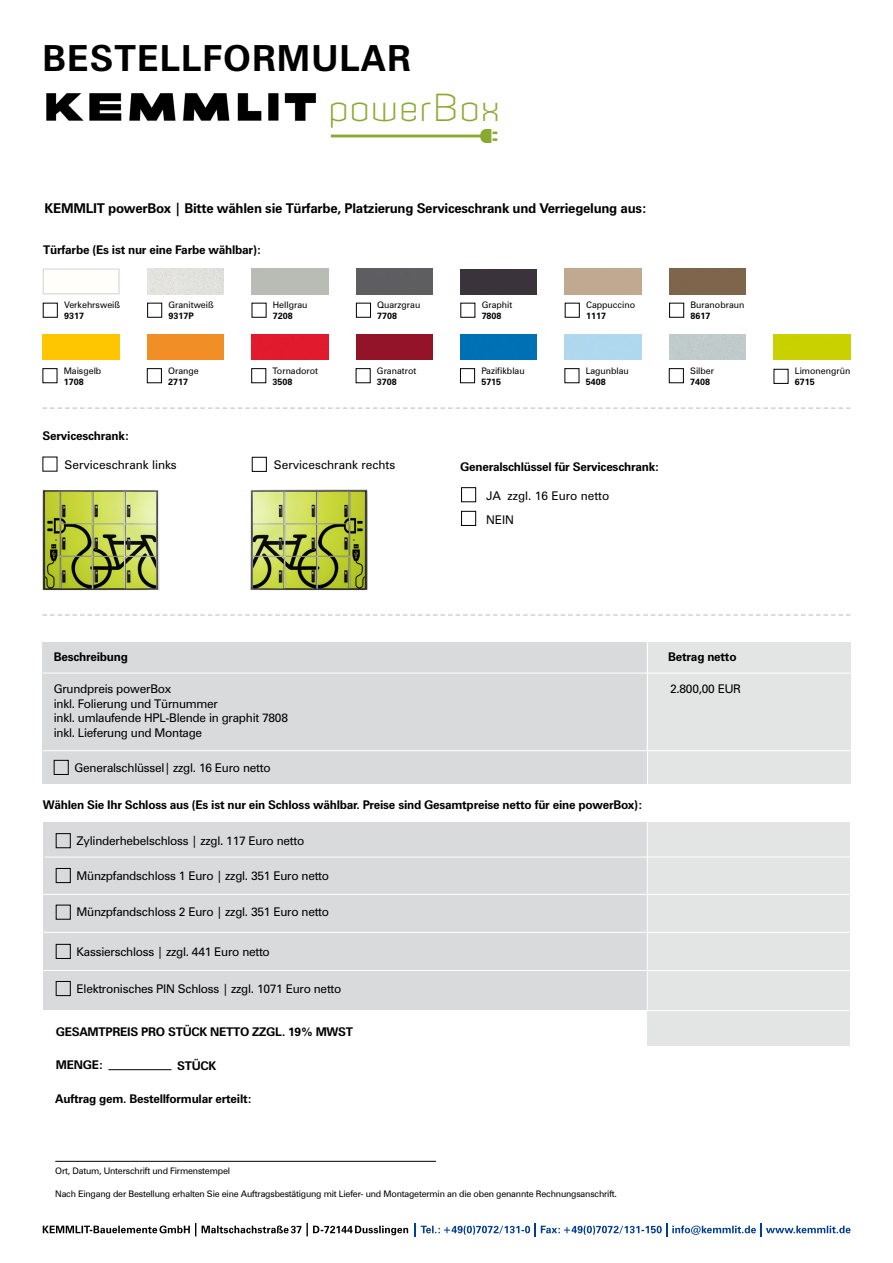
<style>
.page{position:relative;width:893px;height:1263px;background:#fff}
.page>*{position:absolute;margin:0;border:0;box-sizing:border-box;transform-origin:0 0}
.t1{font:300 37.95px "Armada";color:#8ba931}
.Headline{font:700 36px "Zurich BT";letter-spacing:.03em;color:#000}
.t2{font:700 13.5px "Zurich BT";letter-spacing:-.02em;color:#000}
.t3{font:12px/14.4px "Zurich BT";letter-spacing:-.02em;color:#000}
.t4{font:700 12px "Zurich BT";letter-spacing:-.02em;color:#000}
.t5{font:12px "Zurich BT";color:#000}
.t6{font:9px/10.9px "Zurich BT";color:#000}
.t7{font:9px/10.9px "Zurich BT";letter-spacing:-.02em;color:#000}
.s1{font-weight:700}
</style>
<div class="page">
<div style="left:43px;top:822px;width:605px;height:188px;background:#d9dadb"></div>
<div style="left:648px;top:822px;width:202px;height:224px;background:#e3e4e4"></div>
<svg style="left:415px;top:1223px;width:435px;height:13px"></svg>
<svg style="left:43px;top:1223px;width:365px;height:13px"></svg>
<div style="left:460px;top:269px;width:77px;height:25px;background:#3b333c"></div>
<div style="left:43px;top:269px;width:76px;height:25px;border:1px solid #d0d1d2"></div>
<div style="left:147px;top:269px;width:77px;height:25px;background:#e1e2dd"></div>
<div style="left:669px;top:269px;width:77px;height:25px;background:#7e644b"></div>
<div style="left:460px;top:334px;width:77px;height:26px;background:#0070b4"></div>
<div style="left:43px;top:334px;width:76px;height:26px;background:#fdc600"></div>
<div style="left:356px;top:269px;width:77px;height:25px;background:#5e5e62"></div>
<div style="left:147px;top:334px;width:77px;height:26px;background:#f18f26"></div>
<div style="left:252px;top:334px;width:76px;height:26px;background:#e21a2e"></div>
<div style="left:774px;top:334px;width:76px;height:26px;background:#cad100"></div>
<div style="left:356px;top:334px;width:77px;height:26px;background:#931328"></div>
<div style="left:43px;top:303px;width:15px;height:15px;border:1px solid #000"></div>
<div style="left:147px;top:303px;width:15px;height:15px;border:1px solid #000"></div>
<div style="left:252px;top:303px;width:14px;height:15px;border:1px solid #000"></div>
<div style="left:356px;top:303px;width:15px;height:15px;border:1px solid #000"></div>
<div style="left:460px;top:303px;width:15px;height:15px;border:1px solid #000"></div>
<div style="left:565px;top:303px;width:15px;height:15px;border:1px solid #000"></div>
<div style="left:669px;top:303px;width:15px;height:15px;border:1px solid #000"></div>
<div style="left:43px;top:368px;width:14px;height:15px;border:1px solid #000"></div>
<div style="left:147px;top:368px;width:15px;height:15px;border:1px solid #000"></div>
<div style="left:251px;top:368px;width:15px;height:15px;border:1px solid #000"></div>
<div style="left:356px;top:368px;width:15px;height:15px;border:1px solid #000"></div>
<div style="left:460px;top:368px;width:15px;height:15px;border:1px solid #000"></div>
<div style="left:564px;top:368px;width:15px;height:15px;border:1px solid #000"></div>
<div style="left:669px;top:368px;width:15px;height:15px;border:1px solid #000"></div>
<div style="left:774px;top:369px;width:14px;height:15px;border:1px solid #000"></div>
<img style="left:251px;top:490px;width:116px;height:99px">
<div style="left:248px;top:487px;width:122px;height:105px;border:2px solid #fff"></div>
<img style="left:43px;top:491px;width:116px;height:98px">
<div style="left:40px;top:488px;width:122px;height:104px;border:2px solid #fff"></div>
<div style="left:252px;top:457px;width:15px;height:15px;border:1px solid #000"></div>
<div style="left:461px;top:487px;width:15px;height:15px;border:1px solid #000"></div>
<div style="left:461px;top:511px;width:15px;height:15px;border:1px solid #000"></div>
<svg style="left:43px;top:407px;width:807px;height:2px"></svg>
<hr style="left:55px;top:1161px;width:381px;height:1px;background:#000">
<div style="left:43px;top:642px;width:604px;height:141px;background:#d9dadb"></div>
<div style="left:648px;top:642px;width:202px;height:141px;background:#e3e4e4"></div>
<hr style="left:43px;top:673px;width:821px;height:1px;background:#fff">
<hr style="left:43px;top:970px;width:815px;height:1px;background:#fff">
<hr style="left:44px;top:856px;width:810px;height:1px;background:#fff">
<div style="left:56px;top:833px;width:15px;height:15px;border:1px solid #000"></div>
<div style="left:56px;top:868px;width:15px;height:15px;border:1px solid #000"></div>
<hr style="left:38px;top:894px;width:816px;height:1px;background:#fff">
<div style="left:56px;top:905px;width:15px;height:14px;border:1px solid #000"></div>
<hr style="left:40px;top:932px;width:810px;height:1px;background:#fff">
<div style="left:56px;top:944px;width:15px;height:15px;border:1px solid #000"></div>
<div style="left:56px;top:981px;width:15px;height:15px;border:1px solid #000"></div>
<hr style="left:647px;top:1010px;width:204px;height:1px;background:#fff">
<hr style="left:331px;top:135px;width:155px;height:2px;background:#8ba931">
<svg style="left:480px;top:129px;width:17px;height:14px"></svg>
<img style="left:46px;top:93px;width:269px;height:28px">
<svg style="left:43px;top:614px;width:807px;height:2px"></svg>
<hr style="left:647px;top:822px;width:1px;height:188px;background:#fff">
<hr style="left:43px;top:750px;width:821px;height:1px;background:#fff">
<div style="left:54px;top:760px;width:15px;height:15px;border:1px solid #000"></div>
<hr style="left:108px;top:1069px;width:63px;height:1px;background:#000">
<p class="Headline" style="left:43px;top:37px;width:370px">BESTELLFORMULAR</p>
<p class="t1" style="left:328px;top:84px;width:174px">powerBox</p>
<p class="t2" style="left:45px;top:200px;width:604px">KEMMLIT powerBox | Bitte wählen sie Türfarbe, Platzierung Serviceschrank und Verriegelung aus:</p>
<p class="t4" style="left:43px;top:242px;width:220px">Türfarbe (Es ist nur eine Farbe wählbar):</p>
<p class="t6" style="left:64px;top:299px;width:58px">Verkehrsweiß<br><span class="s1">9317</span></p>
<p class="t6" style="left:168px;top:299px;width:47px">Granitweiß<br><span class="s1">9317P</span></p>
<p class="t6" style="left:273px;top:299px;width:36px">Hellgrau<br><span class="s1">7208</span></p>
<p class="t6" style="left:377px;top:299px;width:45px">Quarzgrau<br><span class="s1">7708</span></p>
<p class="t6" style="left:482px;top:299px;width:32px">Graphit<br><span class="s1">7808</span></p>
<p class="t6" style="left:586px;top:299px;width:51px">Cappuccino<br><span class="s1">1117</span></p>
<p class="t6" style="left:690px;top:299px;width:55px">Buranobraun<br><span class="s1">8617</span></p>
<p class="t6" style="left:64px;top:365px;width:39px">Maisgelb<br><span class="s1">1708</span></p>
<p class="t7" style="left:168px;top:365px;width:32px">Orange<br><span class="s1">2717</span></p>
<p class="t6" style="left:273px;top:365px;width:47px">Tornadorot<br><span class="s1">3508</span></p>
<p class="t6" style="left:377px;top:365px;width:41px">Granatrot<br><span class="s1">3708</span></p>
<p class="t6" style="left:481px;top:365px;width:45px">Pazifikblau<br><span class="s1">5715</span></p>
<p class="t6" style="left:586px;top:365px;width:45px">Lagunblau<br><span class="s1">5408</span></p>
<p class="t7" style="left:690px;top:365px;width:26px">Silber<br><span class="s1">7408</span></p>
<p class="t6" style="left:795px;top:365px;width:57px">Limonengrün<br><span class="s1">6715</span></p>
<p class="t4" style="left:43px;top:429px;width:88px">Serviceschrank:</p>
<p class="t5" style="left:65px;top:458px;width:114px">Serviceschrank links</p>
<p class="t5" style="left:274px;top:458px;width:123px">Serviceschrank rechts</p>
<p class="t4" style="left:460px;top:459px;width:201px">Generalschlüssel für Serviceschrank:</p>
<p class="t5" style="left:486px;top:488px;width:125px">JA zzgl. 16 Euro netto</p>
<p class="t3" style="left:486px;top:512px;width:30px">NEIN</p>
<p class="t4" style="left:54px;top:649px;width:76px">Beschreibung</p>
<p class="t4" style="left:668px;top:649px;width:70px">Betrag netto</p>
<p class="t3" style="left:54px;top:682px;width:236px">Grundpreis powerBox<br>inkl. Folierung und Türnummer<br>inkl. umlaufende HPL-Blende in graphit 7808 inkl. Lieferung und Montage</p>
<p class="t3" style="left:670px;top:682px;width:72px">2.800,00 EUR</p>
<p class="t3" style="left:75px;top:760px;width:197px">Generalschlüssel| zzgl. 16 Euro netto</p>
<p class="t4" style="left:43px;top:797px;width:601px">Wählen Sie Ihr Schloss aus (Es ist nur ein Schloss wählbar. Preise sind Gesamtpreise netto für eine powerBox):</p>
<p class="t3" style="left:77px;top:833px;width:229px">Zylinderhebelschloss | zzgl. 117 Euro netto</p>
<p class="t3" style="left:77px;top:868px;width:254px">Münzpfandschloss 1 Euro | zzgl. 351 Euro netto</p>
<p class="t3" style="left:77px;top:905px;width:254px">Münzpfandschloss 2 Euro | zzgl. 351 Euro netto</p>
<p class="t3" style="left:77px;top:944px;width:195px">Kassierschloss | zzgl. 441 Euro netto</p>
<p class="t3" style="left:77px;top:981px;width:266px">Elektronisches PIN Schloss | zzgl. 1071 Euro netto</p>
<p class="t4" style="left:56px;top:1024px;width:299px">GESAMTPREIS PRO STÜCK NETTO ZZGL. 19% MWST</p>
<p class="t4" style="left:56px;top:1058px;width:49px">MENGE:</p>
<p class="t4" style="left:177px;top:1058px;width:41px">STÜCK</p>
<p class="t4" style="left:55px;top:1091px;width:198px">Auftrag gem. Bestellformular erteilt:</p>
<p class="t7" style="left:55px;top:1165px;width:176px">Ort, Datum, Unterschrift und Firmenstempel</p>
<p class="t7" style="left:55px;top:1188px;width:563px">Nach Eingang der Bestellung erhalten Sie eine Auftragsbestätigung mit Liefer- und Montagetermin an die oben genannte Rechnungsanschrift.</p>
</div>
